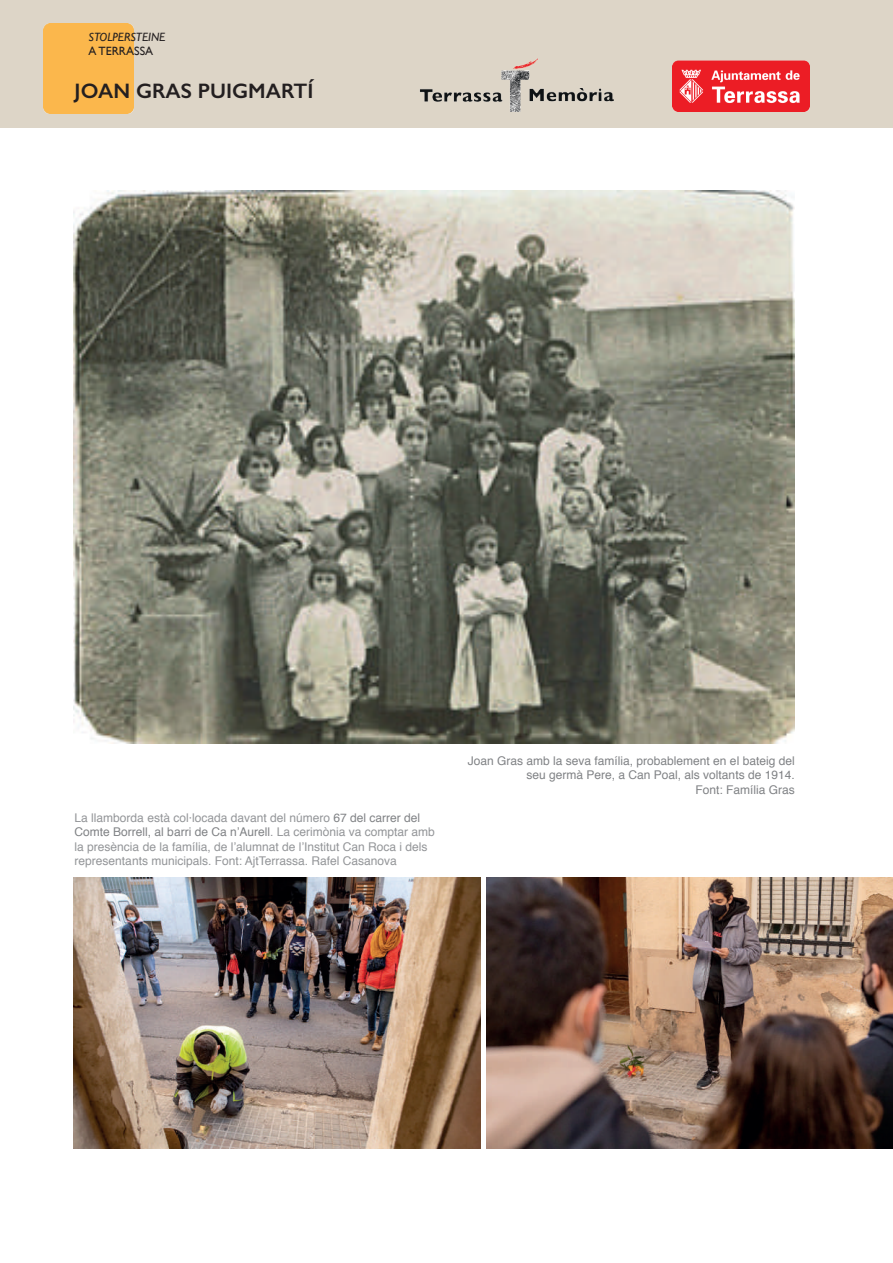
<style>
.page{position:relative;width:893px;height:1263px;background:#fff}
.page>*{position:absolute;margin:0;border:0;box-sizing:border-box;transform-origin:0 0}
.t1{font:600 21px "Gill Sans";color:#231f20}
.t2{font:12px/14.4px "Helvetica";color:#939598}
.t3{font:12px/14.4px "Helvetica";color:#808285;text-align:right}
.t4{font:italic 12px "Gill Sans";color:#231f20}
.t5{font:12px "Gill Sans";color:#231f20}
.s1{color:#808285}
</style>
<div class="page">
<div style="left:0;top:0;width:893px;height:127px;background:#ddd5c7"></div>
<img style="left:673px;top:60px;width:137px;height:52px">
<img style="left:420px;top:58px;width:194px;height:54px">
<div style="left:44px;top:23px;width:90px;height:91px;background:#fbb74c"></div>
<img style="left:74px;top:190px;width:721px;height:554px">
<img style="left:74px;top:877px;width:406px;height:271px">
<img style="left:486px;top:877px;width:407px;height:271px">
<p class="t4" style="left:89px;top:30px;width:78px">STOLPERSTEINE</p>
<p class="t5" style="left:89px;top:44px;width:66px">A TERRASSA</p>
<h1 class="t1" style="left:75px;top:78px;width:240px">JOAN GRAS PUIGMARTÍ</h1>
<p class="t2" style="left:75px;top:811px;width:362px">La llamborda està col·locada davant del número <span class="s1">67 del carrer del Comte Borrell, al barri de Ca n’Aurell</span>. La cerimònia va comptar amb la presència de la família, de l’alumnat de l’Institut Can Roca i dels representants municipals. Font: AjtTerrassa. Rafel Casanova</p>
<p class="t3" style="left:468px;top:754px;width:328px">Joan Gras amb la seva família, probablement en el bateig del seu germà Pere, a Can Poal, als voltants de 1914.<br>Font: Família Gras</p>
</div>
